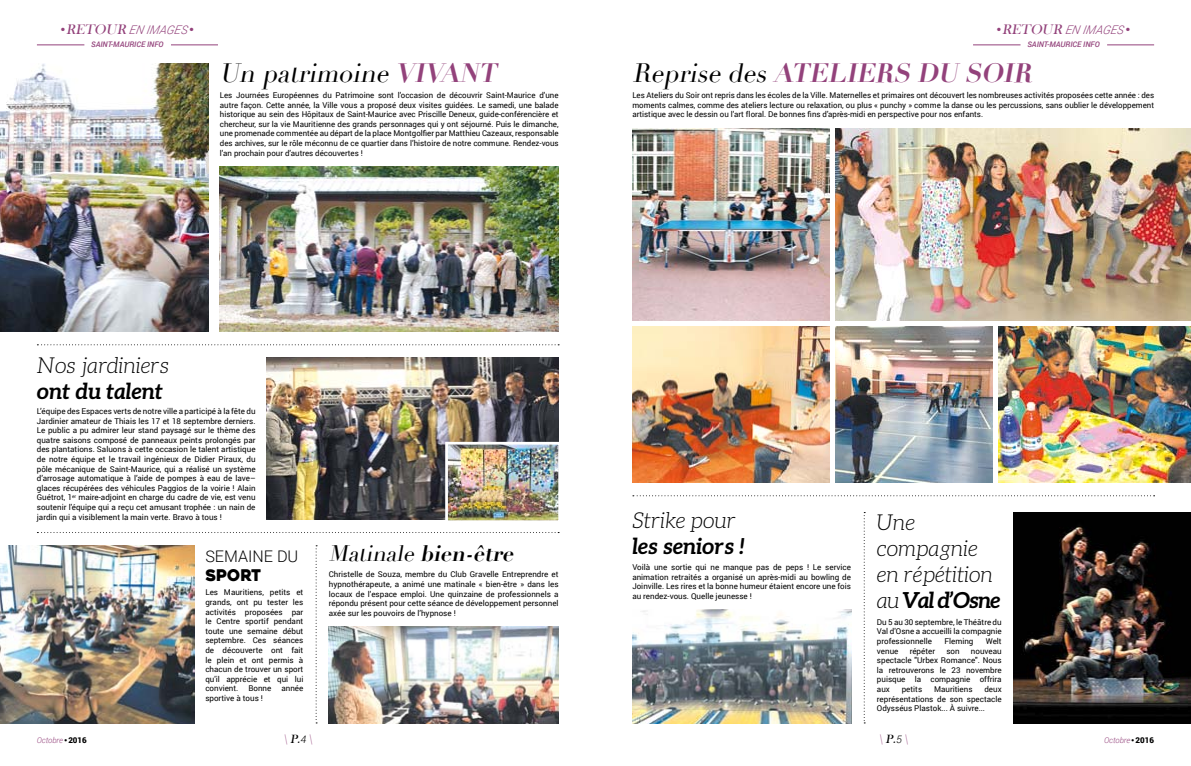
<style>
.page{position:relative;width:1191px;height:766px;background:#fff}
.page>*{position:absolute;margin:0;border:0;box-sizing:border-box;transform-origin:0 0}
.t1{font:italic 700 26px "Didot";color:#93427b}
.t2{font:italic 26px "Didot";color:#000}
.t3{font:italic 300 22px/26.1px "Aleo";color:#000}
.t4{font:italic 700 22px "Aleo";color:#000}
.t5{font:italic 700 22px "Didot";color:#000}
.t6{font:300 16px "Roboto";color:#000}
.t7{font:16px "Heavitas";color:#000}
.t8{font:italic 12.3px "Bask Old Face";color:#93427b}
.t9{font:italic 300 11.9px "Roboto";color:#93427b}
.t10{font:8px/9.6px "Roboto";color:#000;text-align:justify}
.t11{font:italic 300 8px "Roboto";color:#93427b}
.t12{font:italic 500 7.7px "Roboto";color:#93427b}
.t13{font:4.6px "Zapf Dingbats ITC";color:#93427b}
.s1{font-family:"Bask Old Face";font-weight:400;font-size:14.2px}
.s2{font-weight:700;color:#93427b}
.s3{font-weight:400;color:#000}
.s4{font-weight:400}
.s5{font-weight:700}
.s6{font-family:"Bask Old Face";font-weight:400;font-style:normal;color:#000}
.s7{font-weight:900;font-style:normal;color:#000}
.s8{color:#000}
.s9{font-family:"Roboto";font-weight:300;font-size:10.3px;color:#000}
</style>
<div class="page">
<img style="left:0;top:63px;width:208px;height:269px">
<hr style="left:37px;top:45px;width:47px;height:1px;background:#93427b">
<hr style="left:973px;top:45px;width:47px;height:1px;background:#93427b">
<hr style="left:171px;top:45px;width:47px;height:1px;background:#93427b">
<hr style="left:1107px;top:45px;width:47px;height:1px;background:#93427b">
<img style="left:220px;top:167px;width:338px;height:165px">
<img style="left:267px;top:357px;width:291px;height:162px">
<img style="left:449px;top:445px;width:108px;height:74px">
<div style="left:445px;top:441px;width:116px;height:82px;border:3px solid #fff"></div>
<img style="left:0;top:545px;width:194px;height:178px">
<img style="left:329px;top:626px;width:229px;height:97px">
<svg style="left:37px;top:344px;width:522px;height:1px"></svg>
<svg style="left:633px;top:495px;width:521px;height:1px"></svg>
<svg style="left:863px;top:512px;width:2px;height:211px"></svg>
<svg style="left:37px;top:532px;width:522px;height:1px"></svg>
<svg style="left:316px;top:545px;width:1px;height:178px"></svg>
<img style="left:835px;top:128px;width:356px;height:193px">
<img style="left:632px;top:326px;width:197px;height:156px">
<img style="left:632px;top:128px;width:197px;height:193px">
<img style="left:998px;top:326px;width:193px;height:156px">
<img style="left:835px;top:326px;width:157px;height:156px">
<img style="left:632px;top:609px;width:219px;height:114px">
<img style="left:1013px;top:512px;width:178px;height:211px">
<h3 class="t9" style="left:61px;top:21px;width:126px">● <span class="s1">RETOUR</span> en images</h3>
<p class="t13" style="left:190px;top:28px;width:5px">●</p>
<h3 class="t9" style="left:997px;top:21px;width:126px">● <span class="s1">RETOUR</span> en images</h3>
<p class="t13" style="left:1126px;top:28px;width:5px">●</p>
<p class="t12" style="left:91px;top:39px;width:74px">SAINT-MAURICE INFO</p>
<p class="t12" style="left:1027px;top:39px;width:74px">SAINT-MAURICE INFO</p>
<h1 class="t2" style="left:220px;top:57px;width:284px">Un patrimoine <span class="s2">VIVANT</span></h1>
<p class="t10" style="left:220px;top:90px;width:340px">Les Journées Européennes du Patrimoine sont l’occasion de découvrir Saint-Maurice d’une autre façon. Cette année, la Ville vous a proposé deux visites guidées. Le samedi, une balade historique au sein des Hôpitaux de Saint-Maurice avec Priscille Deneux, guide-conférencière et chercheur, sur la vie Mauritienne des grands personnages qui y ont séjourné. Puis le dimanche, une promenade commentée au départ de la place Montgolfier par Matthieu Cazeaux, responsable des archives, sur le rôle méconnu de ce quartier dans l’histoire de notre commune. Rendez-vous l’an prochain pour d’autres découvertes !</p>
<h1 class="t1" style="left:632px;top:57px;width:406px"><span class="s3">Reprise des</span> ATELIERS DU SOIR</h1>
<p class="t10" style="left:632px;top:90px;width:523px">Les Ateliers du Soir ont repris dans les écoles de la Ville. Maternelles et primaires ont découvert les nombreuses activités proposées cette année : des moments calmes, comme des ateliers lecture ou relaxation, ou plus « punchy » comme la danse ou les percussions, sans oublier le développement artistique avec le dessin ou l’art floral. De bonnes fins d'après-midi en perspective pour nos enfants.</p>
<h2 class="t3" style="left:37px;top:351px;width:133px">Nos jardiniers</h2>
<h2 class="t4" style="left:37px;top:378px;width:128px">ont du talent</h2>
<p class="t10" style="left:37px;top:406px;width:220px">L’équipe des Espaces verts de notre ville a participé à la fête du Jardinier amateur de Thiais les 17 et 18 septembre derniers.<br>Le public a pu admirer leur stand paysagé sur le thème des quatre saisons composé de panneaux peints prolongés par des plantations. Saluons à cette occasion le talent artistique de notre équipe et le travail ingénieux de Didier Piraux, du pôle mécanique de Saint-Maurice, qui a réalisé un système d’arrosage automatique à l’aide de pompes à eau de lave– glaces récupérées des véhicules Paggios de la voirie ! Alain Guétrot, 1<sup>er</sup> maire-adjoint en charge du cadre de vie, est venu soutenir l'équipe qui a reçu cet amusant trophée : un nain de jardin qui a visiblement la main verte. Bravo à tous !</p>
<h3 class="t6" style="left:205px;top:545px;width:20px">SEMAINE</h3>
<h3 class="t6" style="left:277px;top:545px;width:11px">DU</h3>
<h3 class="t7" style="left:205px;top:565px;width:57px">SPORT</h3>
<p class="t10" style="left:205px;top:587px;width:99px">Les Mauritiens, petits et grands, ont pu tester les activités proposées par le Centre sportif pendant toute une semaine début septembre. Ces séances de découverte ont fait le plein et ont permis à chacun de trouver un sport qu'il apprécie et qui lui convient. Bonne année sportive à tous !</p>
<h2 class="t5" style="left:329px;top:539px;width:190px"><span class="s4">Matinale</span> BIEN-ÊTRE</h2>
<p class="t10" style="left:329px;top:569px;width:231px">Christelle de Souza, membre du Club Gravelle Entreprendre et hypnothérapeute, a animé une matinale « bien-être » dans les locaux de l’espace emploi. Une quinzaine de professionnels a répondu présent pour cette séance de développement personnel axée sur les pouvoirs de l’hypnose !</p>
<h2 class="t3" style="left:632px;top:507px;width:105px">Strike pour</h2>
<h2 class="t4" style="left:632px;top:533px;width:114px">les seniors !</h2>
<p class="t10" style="left:632px;top:562px;width:220px">Voilà une sortie qui ne manque pas de peps ! Le service animation retraités a organisé un après-midi au bowling de Joinville. Les rires et la bonne humeur étaient encore une fois au rendez-vous. Quelle jeunesse !</p>
<h2 class="t3" style="left:877px;top:509px;width:125px">Une compagnie en répétition au <span class="s5">Val d’Osne</span></h2>
<p class="t10" style="left:877px;top:616px;width:126px">Du 5 au 30 septembre, le Théâtre du Val d'Osne a accueilli la compagnie professionnelle</p>
<p class="t10" style="left:944px;top:635px;width:31px">Fleming</p>
<p class="t10" style="left:985px;top:635px;width:17px">Welt</p>
<p class="t10" style="left:877px;top:645px;width:23px">venue</p>
<p class="t10" style="left:909px;top:645px;width:27px">répéter</p>
<p class="t10" style="left:946px;top:645px;width:15px">son</p>
<p class="t10" style="left:877px;top:645px;width:126px;text-indent:94px">nouveau spectacle "Urbex Romance". Nous la retrouverons le 23 novembre puisque la compagnie offrira aux</p>
<p class="t10" style="left:877px;top:683px;width:126px;text-indent:107px">deux représentations de son spectacle Odysséus Plastok... à suivre...</p>
<p class="t10" style="left:901px;top:683px;width:22px">petits</p>
<p class="t10" style="left:934px;top:683px;width:40px">Mauritiens</p>
<p class="t11" style="left:37px;top:734px;width:52px">Octobre<span class="s6">•</span><span class="s7">2016</span></p>
<h3 class="t8" style="left:879px;top:732px;width:30px">\ <span class="s8">P.</span><span class="s9">5</span> \</h3>
<p class="t11" style="left:1104px;top:734px;width:52px">Octobre<span class="s6">•</span><span class="s7">2016</span></p>
<h3 class="t8" style="left:283px;top:732px;width:30px">\ <span class="s8">P.</span><span class="s9">4</span> \</h3>
</div>
